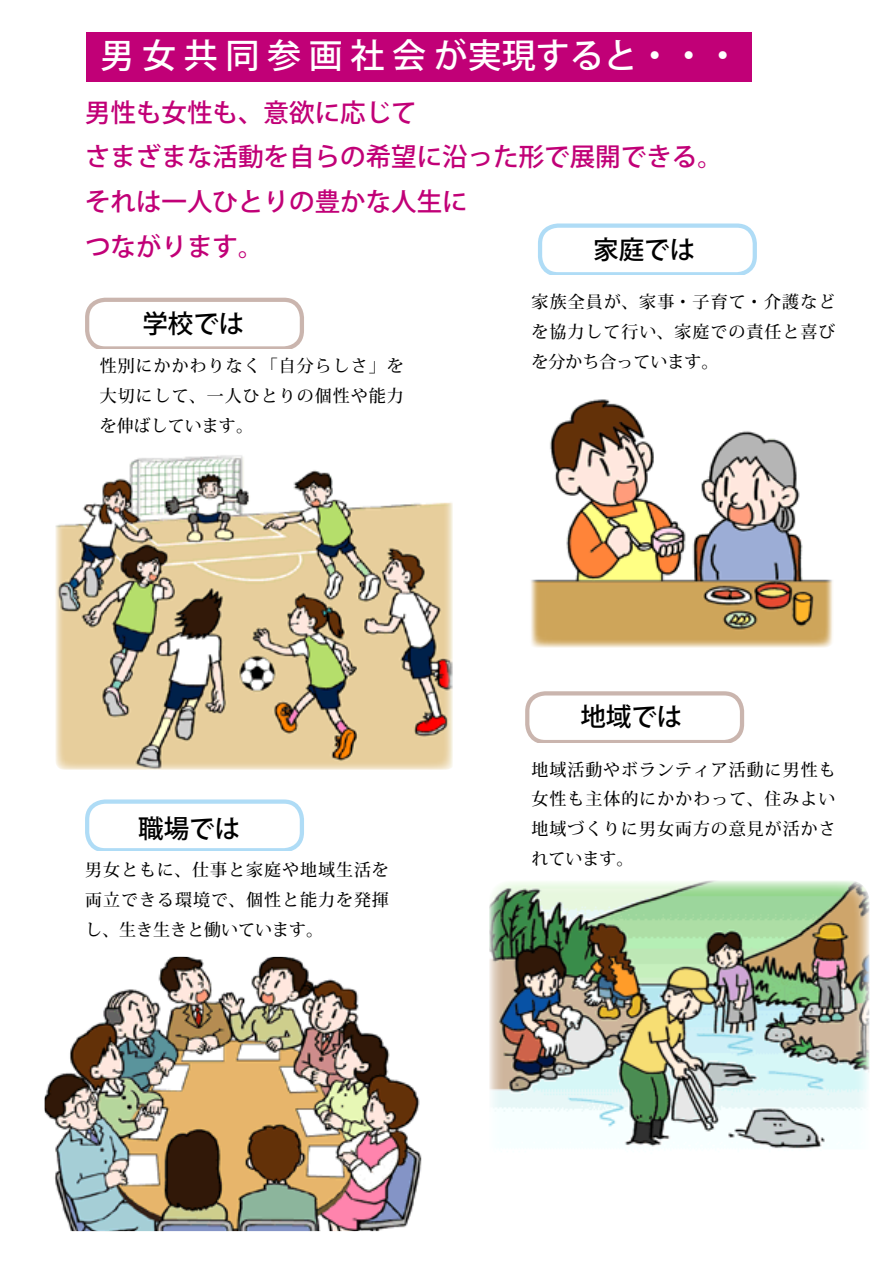
<style>
.page{position:relative;width:893px;height:1263px;background:#fff}
.page>*{position:absolute;margin:0;border:0;box-sizing:border-box;transform-origin:0 0}
.t1{font:500 34.05px "Koz Go Pro";letter-spacing:.225em;color:#fff}
.t2{font:500 25.5px "Koz Go Pro";color:#c10077}
.t3{font:500 25.5px "Koz Go Pro";color:#000}
.t4{font:500 16.95px/29.7px "Koz Min Pro";letter-spacing:.06em;color:#000;text-align:justify}
</style>
<div class="page">
<svg style="left:525px;top:691px;width:220px;height:51px"></svg>
<svg style="left:538px;top:223px;width:219px;height:51px"></svg>
<svg style="left:85px;top:297px;width:219px;height:51px"></svg>
<div style="left:86px;top:32px;width:665px;height:49px;background:#c10077"></div>
<svg style="left:85px;top:799px;width:219px;height:51px"></svg>
<img style="left:489px;top:880px;width:381px;height:269px">
<img style="left:55px;top:455px;width:398px;height:315px">
<img style="left:45px;top:957px;width:377px;height:274px">
<img style="left:531px;top:399px;width:302px;height:249px">
<p class="t1" style="left:101px;top:34px;width:641px">男女共同参画社会が実現すると・・・</p>
<p class="t2" style="left:85px;top:96px;width:333px">男性も女性も、意欲に応じて</p>
<p class="t2" style="left:85px;top:141px;width:639px">さまざまな活動を自らの希望に沿った形で展開できる。</p>
<p class="t2" style="left:85px;top:185px;width:384px">それは一人ひとりの豊かな人生に</p>
<p class="t2" style="left:85px;top:230px;width:180px">つながります。</p>
<p class="t3" style="left:593px;top:233px;width:104px">家庭では</p>
<p class="t3" style="left:142px;top:307px;width:104px">学校では</p>
<p class="t4" style="left:100px;top:350px;width:305px">性別にかかわりなく「自分らしさ」を大切にして、一人ひとりの個性や能力を伸ばしています。</p>
<p class="t3" style="left:138px;top:812px;width:104px">職場では</p>
<p class="t4" style="left:85px;top:854px;width:305px">男女ともに、仕事と家庭や地域生活を両立できる環境で、個性と能力を発揮し、生き生きと働いています。</p>
<p class="t4" style="left:531px;top:287px;width:305px">家族全員が、家事・子育て・介護などを協力して行い、家庭での責任と喜びを分かち合っています。</p>
<p class="t3" style="left:580px;top:700px;width:104px">地域では</p>
<p class="t4" style="left:531px;top:754px;width:306px">地域活動やボランティア活動に男性も女性も主体的にかかわって、住みよい地域づくりに男女両方の意見が活かされています。</p>
</div>
